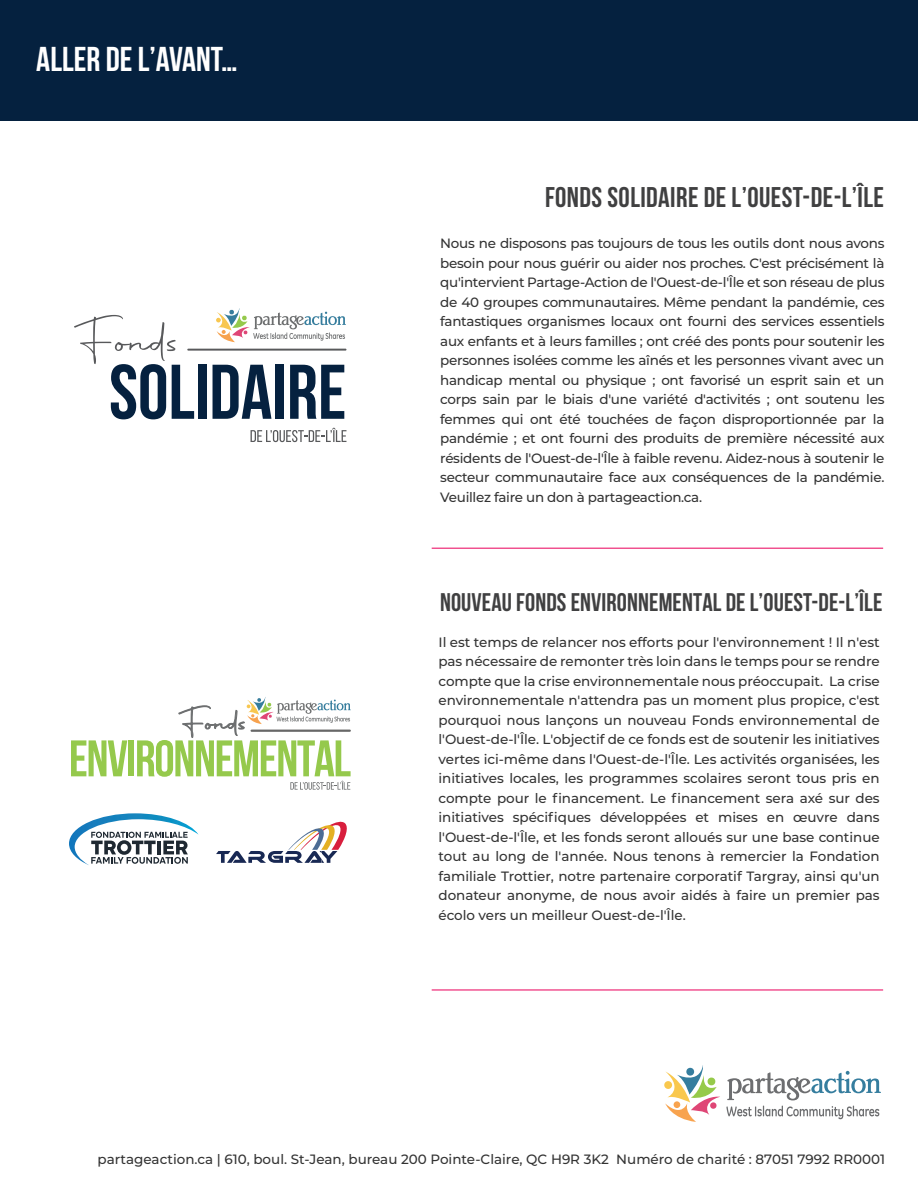
<style>
.page{position:relative;width:918px;height:1188px;background:#fff}
.page>*{position:absolute;margin:0;border:0;box-sizing:border-box;transform-origin:0 0}
.t1{font:77.25px "Bebas Neue";color:#05213f}
.t2{font:700 34.5px "Bebas Neue";color:#fff}
.t3{font:700 28.5px "Bebas Neue";letter-spacing:.015em;color:#404041}
.t4{font:700 25.5px "Bebas Neue";letter-spacing:.005em;color:#404041}
.t5{font:500 13.5px/19.5px "Montserrat";letter-spacing:-.005em;color:#333;text-align:justify}
</style>
<div class="page">
<div style="left:0;top:0;width:918px;height:121px;background:#05213f"></div>
<svg style="left:216px;top:821px;width:131px;height:42px"></svg>
<svg style="left:69px;top:813px;width:130px;height:52px"></svg>
<svg style="left:71px;top:740px;width:56px;height:36px"></svg>
<div style="left:129px;top:740px;width:5px;height:36px;background:#95c94c"></div>
<hr style="left:432px;top:548px;width:451px;height:1px;background:#ec1368">
<hr style="left:432px;top:989px;width:451px;height:2px;background:#ec1368">
<svg style="left:137px;top:697px;width:214px;height:93px"></svg>
<svg style="left:665px;top:1065px;width:55px;height:57px"></svg>
<svg style="left:727px;top:1071px;width:154px;height:29px"></svg>
<svg style="left:726px;top:1106px;width:153px;height:13px"></svg>
<hr style="left:187px;top:349px;width:159px;height:2px;background:#58595b">
<svg style="left:251px;top:428px;width:95px;height:14px"></svg>
<svg style="left:216px;top:308px;width:130px;height:34px"></svg>
<svg style="left:74px;top:315px;width:102px;height:49px"></svg>
<h2 class="t2" style="left:36px;top:40px;width:203px">ALLER DE L’AVANT…</h2>
<h1 class="t1" style="left:109px;top:350px;width:239px">SOLIDAIRE</h1>
<h3 class="t3" style="left:545px;top:181px;width:341px">FONDS SOLIDAIRE DE L’OUEST-DE-L’ÎLE</h3>
<p class="t5" style="left:440px;top:233px;width:446px">Nous ne disposons pas toujours de tous les outils dont nous avons besoin pour nous guérir ou aider nos proches. C'est précisément là qu'intervient Partage-Action de l'Ouest-de-l'Île et son réseau de plus de 40 groupes communautaires. Même pendant la pandémie, ces fantastiques organismes locaux ont fourni des services essentiels aux enfants et à leurs familles ; ont créé des ponts pour soutenir les personnes isolées comme les aînés et les personnes vivant avec un handicap mental ou physique ; ont favorisé un esprit sain et un corps sain par le biais d'une variété d'activités ; ont soutenu les femmes qui ont été touchées de façon disproportionnée par la pandémie ; et ont fourni des produits de première nécessité aux résidents de l'Ouest-de-l'Île à faible revenu. Aidez-nous à soutenir le secteur communautaire face aux conséquences de la pandémie.<br>Veuillez faire un don à partageaction.ca.</p>
<h3 class="t4" style="left:440px;top:588px;width:444px">NOUVEAU FONDS ENVIRONNEMENTAL DE L’OUEST-DE-L’ÎLE</h3>
<p class="t5" style="left:439px;top:632px;width:443px">Il est temps de relancer nos efforts pour l'environnement ! Il n'est pas nécessaire de remonter très loin dans le temps pour se rendre compte que la crise environnementale nous préoccupait. La crise environnementale n'attendra pas un moment plus propice, c'est pourquoi nous lançons un nouveau Fonds environnemental de l'Ouest-de-l'Île. L'objectif de ce fonds est de soutenir les initiatives vertes ici-même dans l'Ouest-de-l'Île. Les activités organisées, les initiatives locales, les programmes scolaires seront tous pris en compte pour le financement. Le financement sera axé sur des initiatives spécifiques développées et mises en œuvre dans l'Ouest-de-l'Île, et les fonds seront alloués sur une base continue tout au long de l'année. Nous tenons à remercier la Fondation familiale Trottier, notre partenaire corporatif Targray, ainsi qu'un donateur anonyme, de nous avoir aidés à faire un premier pas écolo vers un meilleur Ouest-de-l'Île.</p>
<p class="t5" style="left:98px;top:1148px;width:789px">partageaction.ca | 610, boul. St-Jean, bureau 200 Pointe-Claire, QC H9R 3K2 Numéro de charité : 87051 7992 RR0001</p>
</div>
